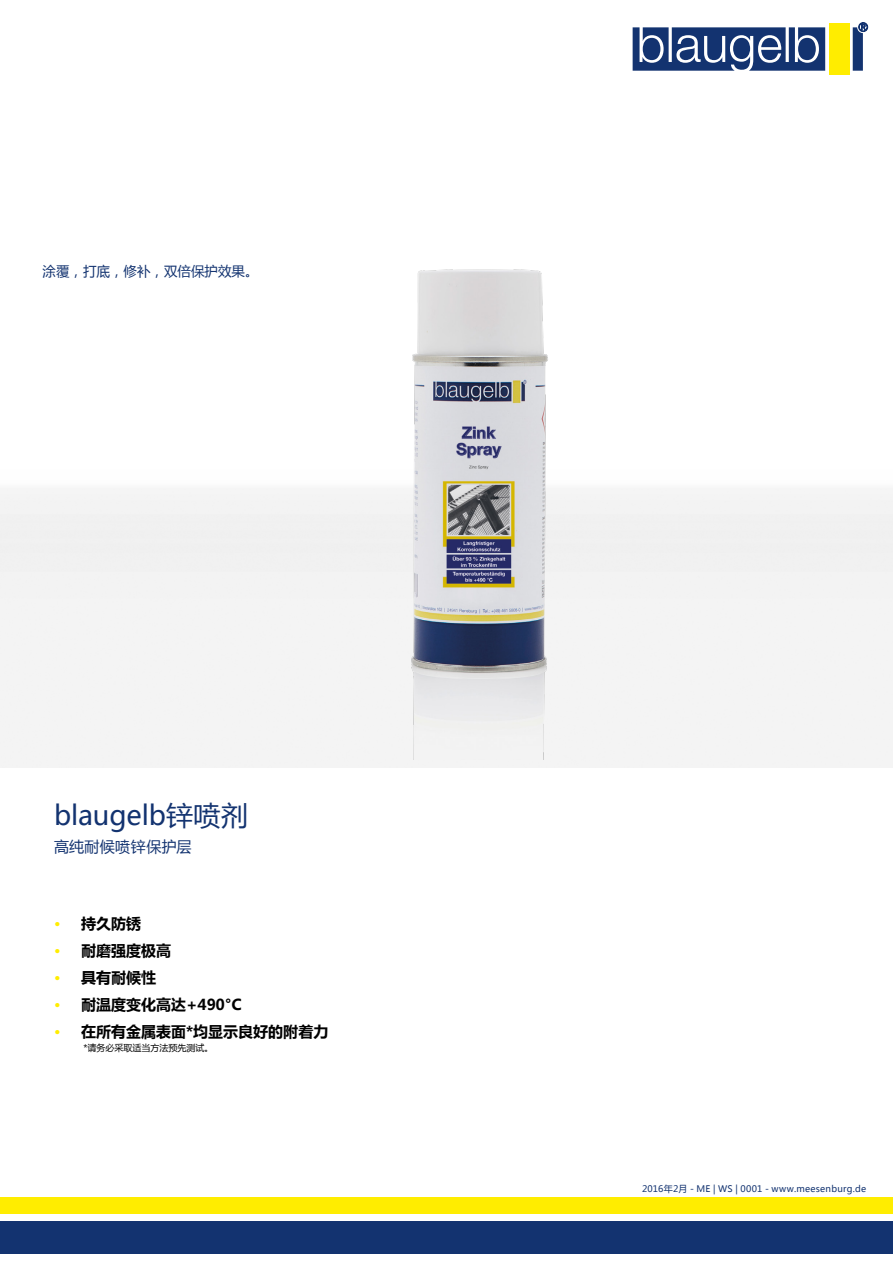
<style>
.page{position:relative;width:893px;height:1263px;background:#fff}
.page>*{position:absolute;margin:0;border:0;box-sizing:border-box;transform-origin:0 0}
.t1{font:27px "Microsoft Ya Hei";letter-spacing:-.005em;color:#133370}
.t2{font:700 15px "Microsoft Ya Hei";color:#000}
.t3{font:15px "Microsoft Ya Hei";letter-spacing:.025em;color:#133370}
.t4{font:13.5px "Microsoft Ya Hei";color:#133370}
.t5{font:9px "Microsoft Ya Hei";letter-spacing:.03em;color:#133370}
.t6{font:9px "Microsoft Ya Hei";color:#000}
.s1{color:#ffed00}
</style>
<div class="page">
<img style="left:218px;top:269px;width:385px;height:491px">
<div style="left:0;top:1222px;width:893px;height:32px;background:#133370"></div>
<div style="left:0;top:1197px;width:893px;height:17px;background:#ffed00"></div>
<svg style="left:633px;top:22px;width:235px;height:49px"></svg>
<div style="left:829px;top:23px;width:20px;height:51px;background:#ffed00"></div>
<p class="t4" style="left:43px;top:262px;width:217px">涂覆，打底，修补，双倍保护效果。</p>
<h1 class="t1" style="left:54px;top:796px;width:196px">blaugelb锌喷剂</h1>
<p class="t3" style="left:54px;top:836px;width:139px">高纯耐候喷锌保护层</p>
<p class="t2" style="left:54px;top:913px;width:88px"><span class="s1">•</span> 持久防锈</p>
<p class="t2" style="left:54px;top:940px;width:118px"><span class="s1">•</span> 耐磨强度极高</p>
<p class="t2" style="left:54px;top:967px;width:103px"><span class="s1">•</span> 具有耐候性</p>
<p class="t2" style="left:54px;top:994px;width:189px"><span class="s1">•</span> 耐温度变化高达+490°C</p>
<p class="t2" style="left:54px;top:1021px;width:276px"><span class="s1">•</span> 在所有金属表面*均显示良好的附着力</p>
<p class="t6" style="left:83px;top:1042px;width:132px">*请务必采取适当方法预先测试。</p>
<p class="t5" style="left:642px;top:1183px;width:225px">2016年2月 - ME | WS | 0001 - www.meesenburg.de</p>
</div>
